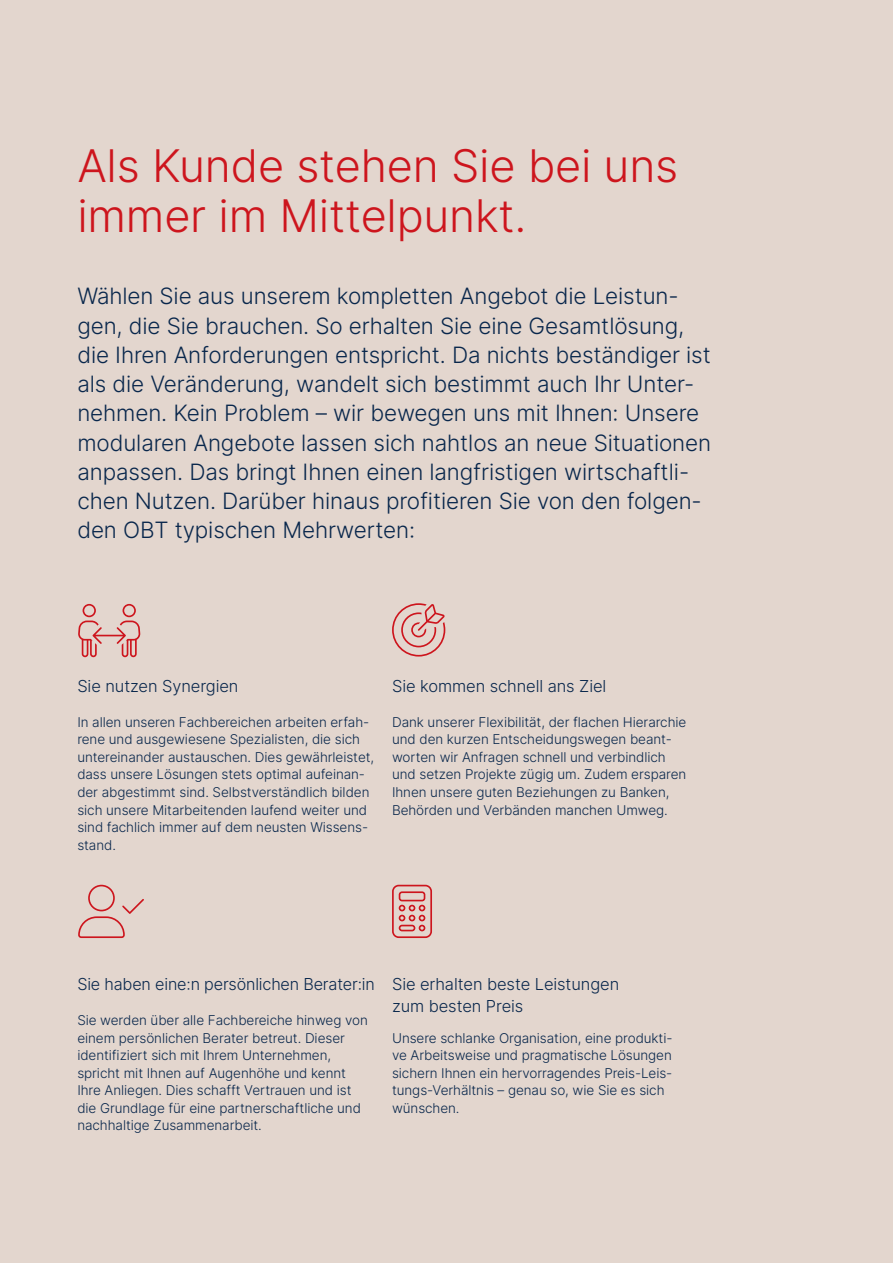
<style>
.page{position:relative;width:893px;height:1263px;background:#e3d6ce}
.page>*{position:absolute;margin:0;border:0;box-sizing:border-box;transform-origin:0 0}
.H1_30___33{font:300 45px "Inter";letter-spacing:-.005em;color:#cd151d}
.Lead_15___19_5{font:300 22.5px/29.2px "Inter";letter-spacing:-.005em;color:#09274c}
.H3_11___14_3{font:300 16.5px/21.5px "Inter";letter-spacing:-.005em;color:#09274c}
.Copy_9___11_7{font:300 13.5px/17.5px "Inter";letter-spacing:-.005em;color:#09274c}
</style>
<div class="page">
<svg style="left:392px;top:885px;width:40px;height:53px"></svg>
<svg style="left:392px;top:603px;width:53px;height:53px"></svg>
<svg style="left:78px;top:604px;width:62px;height:53px"></svg>
<svg style="left:78px;top:885px;width:66px;height:53px"></svg>
<p class="H1_30___33" style="left:77px;top:134px;width:602px">Als Kunde stehen Sie bei uns</p>
<p class="H1_30___33" style="left:77px;top:184px;width:451px">immer im Mittelpunkt.</p>
<p class="Lead_15___19_5" style="left:77px;top:281px;width:635px">Wählen Sie aus unserem kompletten Angebot die Leistun&shy;gen, die Sie brauchen. So erhalten Sie eine Gesamtlösung, die Ihren Anforderungen entspricht. Da nichts beständiger ist als die Veränderung, wandelt sich bestimmt auch Ihr Unter&shy;nehmen. Kein Problem – wir bewegen uns mit Ihnen: Unsere modularen Angebote lassen sich nahtlos an neue Situationen anpassen. Das bringt Ihnen einen langfristigen wirtschaftli&shy;chen Nutzen. Darüber hinaus profitieren Sie von den folgen&shy;den OBT typischen Mehrwerten:</p>
<p class="H3_11___14_3" style="left:77px;top:675px;width:163px">Sie nutzen Synergien</p>
<p class="Copy_9___11_7" style="left:77px;top:713px;width:298px">In allen unseren Fachbereichen arbeiten erfah&shy;rene und ausgewiesene Spezialisten, die sich untereinander austauschen. Dies gewährleistet, dass unsere Lösungen stets optimal aufeinan&shy;der abgestimmt sind. Selbstverständlich bilden sich unsere Mitarbeitenden laufend weiter und sind fachlich immer auf dem neusten Wissens&shy;stand.</p>
<p class="H3_11___14_3" style="left:392px;top:675px;width:216px">Sie kommen schnell ans Ziel</p>
<p class="Copy_9___11_7" style="left:392px;top:713px;width:296px">Dank unserer Flexibilität, der flachen Hierarchie und den kurzen Entscheidungswegen beant&shy;worten wir Anfragen schnell und verbindlich und setzen Projekte zügig um. Zudem ersparen Ihnen unsere guten Beziehungen zu Banken, Behörden und Verbänden manchen Umweg.</p>
<p class="H3_11___14_3" style="left:77px;top:973px;width:299px">Sie haben eine:n persönlichen Berater:in</p>
<p class="Copy_9___11_7" style="left:77px;top:1011px;width:292px">Sie werden über alle Fachbereiche hinweg von einem persönlichen Berater betreut. Dieser identifiziert sich mit Ihrem Unternehmen, spricht mit Ihnen auf Augenhöhe und kennt Ihre Anliegen. Dies schafft Vertrauen und ist die Grundlage für eine partnerschaftliche und nachhaltige Zusammenarbeit.</p>
<p class="H3_11___14_3" style="left:392px;top:973px;width:229px">Sie erhalten beste Leistungen zum besten Preis</p>
<p class="Copy_9___11_7" style="left:392px;top:1029px;width:282px">Unsere schlanke Organisation, eine produkti&shy;ve Arbeitsweise und pragmatische Lösungen sichern Ihnen ein hervorragendes Preis-Leis&shy;tungs-Verhältnis – genau so, wie Sie es sich wünschen.</p>
</div>
